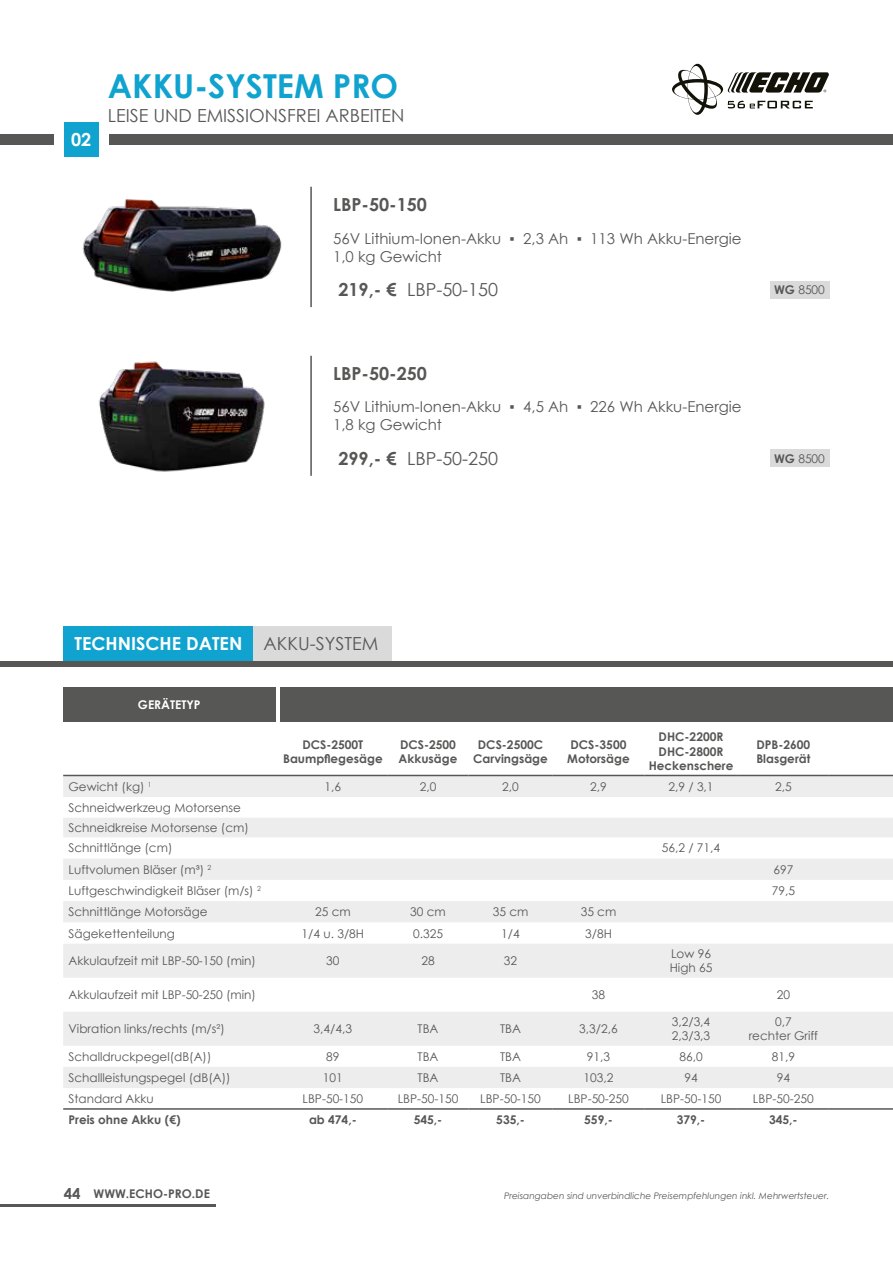
<style>
.page{position:relative;width:893px;height:1263px;background:#fff}
.page>*{position:absolute;margin:0;border:0;box-sizing:border-box;transform-origin:0 0}
.t1{font:700 33px "Century Gothic";color:#10a3cf}
.t2{font:18px "Century Gothic";color:#575756}
.t3{font:700 18px "Century Gothic";color:#575756}
.t4{font:700 18px "Century Gothic";color:#fff}
.t5{font:15px/18px "Century Gothic";color:#575756}
.t6{font:12px/14.4px "Century Gothic";color:#575756}
.t7{font:700 12px/14.4px "Century Gothic";color:#575756;text-align:center}
.t8{font:700 12px "Century Gothic";color:#fff}
.t9{font:italic 9px "Century Gothic";color:#575756}
.s1{font-weight:700}
.s2{font-weight:400;color:#575756}
.s3{font-size:15px}
</style>
<div class="page">
<div style="left:64px;top:122px;width:35px;height:34px;background:#10a3cf"></div>
<div style="left:0;top:134px;width:53px;height:10px;background:#575756"></div>
<svg style="left:672px;top:64px;width:157px;height:51px"></svg>
<svg style="left:63px;top:776px;width:830px;height:61px;fill:#ededed"></svg>
<svg style="left:63px;top:859px;width:830px;height:229px;fill:#ededed"></svg>
<svg style="left:63px;top:901px;width:215px;height:77px"></svg>
<hr style="left:63px;top:775px;width:215px;height:1px;background:#575756">
<hr style="left:278px;top:775px;width:110px;height:1px;background:#575756">
<hr style="left:388px;top:775px;width:80px;height:1px;background:#575756">
<hr style="left:468px;top:775px;width:85px;height:1px;background:#575756">
<hr style="left:553px;top:775px;width:91px;height:1px;background:#575756">
<hr style="left:644px;top:775px;width:94px;height:1px;background:#575756">
<hr style="left:738px;top:775px;width:91px;height:1px;background:#575756">
<hr style="left:829px;top:775px;width:64px;height:1px;background:#575756">
<hr style="left:63px;top:1108px;width:215px;height:2px;background:#575756">
<hr style="left:278px;top:1108px;width:110px;height:2px;background:#575756">
<hr style="left:388px;top:1108px;width:80px;height:2px;background:#575756">
<hr style="left:468px;top:1108px;width:85px;height:2px;background:#575756">
<hr style="left:553px;top:1108px;width:91px;height:2px;background:#575756">
<hr style="left:644px;top:1108px;width:94px;height:2px;background:#575756">
<hr style="left:738px;top:1108px;width:91px;height:2px;background:#575756">
<hr style="left:829px;top:1108px;width:64px;height:2px;background:#575756">
<div style="left:63px;top:688px;width:212px;height:34px;background:#575756"></div>
<div style="left:64px;top:626px;width:189px;height:35px;background:#10a3cf"></div>
<div style="left:253px;top:626px;width:139px;height:35px;background:#dadada"></div>
<img style="left:82px;top:199px;width:200px;height:93px">
<hr style="left:310px;top:187px;width:2px;height:120px;background:#575756">
<hr style="left:310px;top:356px;width:2px;height:120px;background:#575756">
<img style="left:99px;top:361px;width:166px;height:111px">
<div style="left:770px;top:281px;width:59px;height:17px;background:#dadada"></div>
<div style="left:770px;top:450px;width:59px;height:17px;background:#dadada"></div>
<div style="left:0;top:661px;width:893px;height:5px;background:#575756"></div>
<div style="left:109px;top:134px;width:784px;height:10px;background:#575756"></div>
<div style="left:281px;top:688px;width:612px;height:34px;background:#575756"></div>
<hr style="left:0;top:1204px;width:215px;height:2px;background:#575756">
<h2 class="t4" style="left:71px;top:126px;width:22px">02</h2>
<h1 class="t1" style="left:108px;top:61px;width:292px">AKKU-SYSTEM PRO</h1>
<h2 class="t2" style="left:108px;top:103px;width:298px">LEISE UND EMISSIONSFREI ARBEITEN</h2>
<h2 class="t3" style="left:333px;top:191px;width:95px">LBP-50-150</h2>
<p class="t5" style="left:333px;top:229px;width:410px">56V Lithium-Ionen-Akku ▪ 2,3 Ah ▪ 113 Wh Akku-Energie<br>1,0 kg Gewicht</p>
<h2 class="t3" style="left:338px;top:276px;width:59px">219,- €</h2>
<h2 class="t2" style="left:407px;top:277px;width:93px">LBP-50-150</h2>
<h2 class="t3" style="left:333px;top:360px;width:95px">LBP-50-250</h2>
<p class="t5" style="left:333px;top:398px;width:410px">56V Lithium-Ionen-Akku ▪ 4,5 Ah ▪ 226 Wh Akku-Energie<br>1,8 kg Gewicht</p>
<h2 class="t3" style="left:338px;top:445px;width:59px">299,- €</h2>
<h2 class="t2" style="left:407px;top:446px;width:93px">LBP-50-250</h2>
<p class="t6" style="left:774px;top:282px;width:52px"><span class="s1">WG</span> 8500</p>
<p class="t6" style="left:774px;top:451px;width:52px"><span class="s1">WG</span> 8500</p>
<h2 class="t4" style="left:75px;top:630px;width:305px">TECHNISCHE DATEN <span class="s2">AKKU-SYSTEM</span></h2>
<p class="t8" style="left:138px;top:696px;width:64px">GERÄTETYP</p>
<p class="t7" style="left:283px;top:736px;width:101px">DCS-2500T<br>Baumpflegesäge</p>
<p class="t7" style="left:399px;top:736px;width:60px;text-align:left">DCS-2500<br>Akkusäge</p>
<p class="t7" style="left:473px;top:736px;width:76px">DCS-2500C<br>Carvingsäge</p>
<p class="t7" style="left:567px;top:736px;width:64px;text-align:left">DCS-3500<br>Motorsäge</p>
<p class="t7" style="left:649px;top:729px;width:86px">DHC-2200R<br>DHC-2800R<br>Heckenschere</p>
<p class="t7" style="left:756px;top:736px;width:56px;text-align:left">DPB-2600<br>Blasgerät</p>
<p class="t6" style="left:69px;top:779px;width:85px">Gewicht (kg) <sup>1</sup></p>
<p class="t6" style="left:325px;top:779px;width:18px">1,6</p>
<p class="t6" style="left:420px;top:779px;width:18px">2,0</p>
<p class="t6" style="left:502px;top:779px;width:18px">2,0</p>
<p class="t6" style="left:590px;top:779px;width:18px">2,9</p>
<p class="t6" style="left:668px;top:779px;width:47px">2,9 / 3,1</p>
<p class="t6" style="left:775px;top:779px;width:18px">2,5</p>
<p class="t6" style="left:69px;top:797px;width:182px;line-height:20.2px">Schneidwerkzeug Motorsense<br>Schneidkreise Motorsense (cm)<br>Schnittlänge (cm)</p>
<p class="t6" style="left:662px;top:841px;width:60px">56,2 / 71,4</p>
<p class="t6" style="left:69px;top:862px;width:144px">Luftvolumen Bläser (m³) <sup>2</sup></p>
<p class="t6" style="left:773px;top:862px;width:21px">697</p>
<p class="t6" style="left:69px;top:883px;width:194px">Luftgeschwindigkeit Bläser (m/s) <sup>2</sup></p>
<p class="t6" style="left:772px;top:883px;width:25px">79,5</p>
<p class="t6" style="left:69px;top:904px;width:141px">Schnittlänge Motorsäge</p>
<p class="t6" style="left:315px;top:904px;width:37px">25 cm</p>
<p class="t6" style="left:410px;top:904px;width:37px">30 cm</p>
<p class="t6" style="left:493px;top:904px;width:37px">35 cm</p>
<p class="t6" style="left:581px;top:904px;width:37px">35 cm</p>
<p class="t6" style="left:69px;top:926px;width:108px">Sägekettenteilung</p>
<p class="t6" style="left:302px;top:926px;width:64px">1/4 u. 3/8H</p>
<p class="t6" style="left:413px;top:926px;width:31px">0.325</p>
<p class="t6" style="left:501px;top:926px;width:20px">1/4</p>
<p class="t6" style="left:585px;top:926px;width:28px">3/8H</p>
<p class="t6" style="left:69px;top:953px;width:189px">Akkulaufzeit mit LBP-50-150 (min)</p>
<p class="t6" style="left:326px;top:953px;width:15px">30</p>
<p class="t6" style="left:421px;top:953px;width:15px">28</p>
<p class="t6" style="left:504px;top:953px;width:15px">32</p>
<p class="t6" style="left:670px;top:946px;width:44px">Low 96<br>High 65</p>
<p class="t6" style="left:69px;top:987px;width:189px">Akkulaufzeit mit LBP-50-250 (min)</p>
<p class="t6" style="left:592px;top:987px;width:15px">38</p>
<p class="t6" style="left:777px;top:987px;width:15px">20</p>
<p class="t6" style="left:69px;top:1021px;width:158px">Vibration links/rechts (m/s²)</p>
<p class="t6" style="left:314px;top:1021px;width:40px">3,4/4,3</p>
<p class="t6" style="left:418px;top:1021px;width:22px">TBA</p>
<p class="t6" style="left:500px;top:1021px;width:22px">TBA</p>
<p class="t6" style="left:579px;top:1021px;width:40px">3,3/2,6</p>
<p class="t6" style="left:672px;top:1014px;width:40px">3,2/3,4<br>2,3/3,3</p>
<p class="t6" style="left:749px;top:1014px;width:71px;text-align:center">0,7<br>rechter Griff</p>
<p class="t6" style="left:69px;top:1049px;width:144px">Schalldruckpegel(dB(A))</p>
<p class="t6" style="left:326px;top:1049px;width:15px">89</p>
<p class="t6" style="left:418px;top:1049px;width:22px">TBA</p>
<p class="t6" style="left:500px;top:1049px;width:22px">TBA</p>
<p class="t6" style="left:587px;top:1049px;width:25px">91,3</p>
<p class="t6" style="left:679px;top:1049px;width:25px">86,0</p>
<p class="t6" style="left:772px;top:1049px;width:25px">81,9</p>
<p class="t6" style="left:69px;top:1070px;width:164px">Schallleistungspegel (dB(A))</p>
<p class="t6" style="left:323px;top:1070px;width:21px">101</p>
<p class="t6" style="left:418px;top:1070px;width:22px">TBA</p>
<p class="t6" style="left:500px;top:1070px;width:22px">TBA</p>
<p class="t6" style="left:584px;top:1070px;width:31px">103,2</p>
<p class="t6" style="left:684px;top:1070px;width:15px">94</p>
<p class="t6" style="left:777px;top:1070px;width:15px">94</p>
<p class="t6" style="left:69px;top:1091px;width:87px">Standard Akku</p>
<p class="t6" style="left:302px;top:1091px;width:62px">LBP-50-150</p>
<p class="t6" style="left:398px;top:1091px;width:62px">LBP-50-150</p>
<p class="t6" style="left:480px;top:1091px;width:62px">LBP-50-150</p>
<p class="t6" style="left:568px;top:1091px;width:62px">LBP-50-250</p>
<p class="t6" style="left:661px;top:1091px;width:62px">LBP-50-150</p>
<p class="t6" style="left:753px;top:1091px;width:62px">LBP-50-250</p>
<p class="t7" style="left:69px;top:1112px;width:114px">Preis ohne Akku (€)</p>
<p class="t7" style="left:309px;top:1112px;width:49px">ab 474,-</p>
<p class="t7" style="left:414px;top:1112px;width:30px">545,-</p>
<p class="t7" style="left:496px;top:1112px;width:30px">535,-</p>
<p class="t7" style="left:584px;top:1112px;width:30px">559,-</p>
<p class="t7" style="left:677px;top:1112px;width:30px">379,-</p>
<p class="t7" style="left:769px;top:1112px;width:30px">345,-</p>
<p class="t7" style="left:64px;top:1186px;width:148px"><span class="s3">44</span> WWW.ECHO-PRO.DE</p>
<p class="t9" style="left:504px;top:1190px;width:327px">Preisangaben sind unverbindliche Preisempfehlungen inkl. Mehrwertsteuer.</p>
</div>
